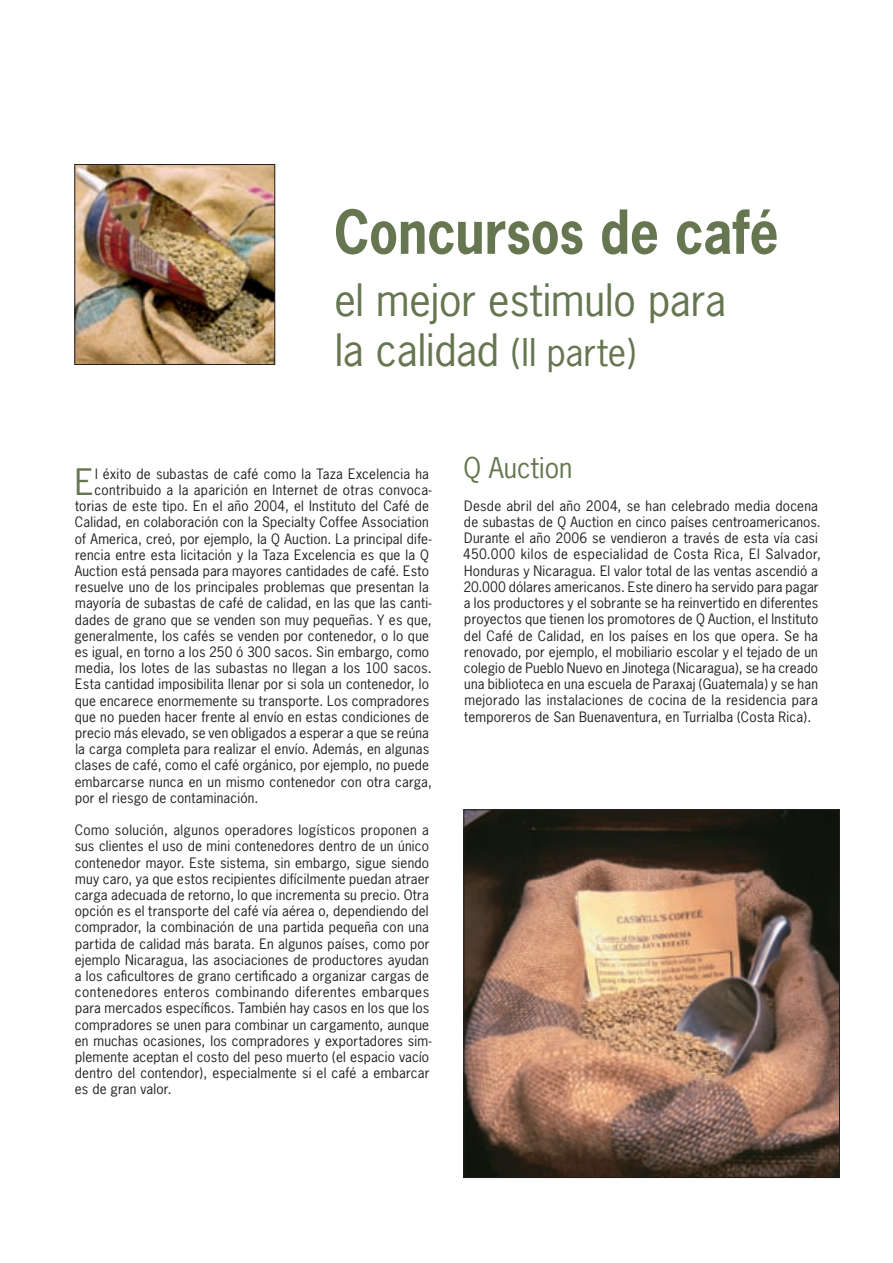
<style>
.page{position:relative;width:893px;height:1263px;background:#fff}
.page>*{position:absolute;margin:0;border:0;box-sizing:border-box;transform-origin:0 0}
.t1{font:700 57px "News Gothic";letter-spacing:-.005em;color:#657650;scale:.9 1}
.t2{font:42px/49.5px "News Gothic";letter-spacing:-.005em;color:#657650}
.t3{font:34.35px "News Gothic";color:#657650}
.t4{font:27px "News Gothic";color:#657650}
.t5{font:13.5px/16.2px "News Gothic";letter-spacing:.015em;color:#231f20}
.s1{font-size:36px}
</style>
<div class="page">
<img style="left:76px;top:166px;width:197px;height:197px">
<div style="left:74px;top:164px;width:201px;height:201px;border:1px solid #231f20"></div>
<img style="left:465px;top:811px;width:373px;height:365px">
<div style="left:463px;top:809px;width:377px;height:369px;border:1px solid #231f20"></div>
<h1 class="t1" style="left:334px;top:194px;width:496px">Concursos de café</h1>
<h2 class="t2" style="left:334px;top:275px;width:393px">el mejor estimulo para la calidad <span class="s1">(II parte)</span></h2>
<h3 class="t3" style="left:75px;top:460px;width:21px">E</h3>
<p class="t5" style="left:95px;top:465px;width:335px">l éxito de subastas de café como la Taza Excelencia ha</p>
<p class="t5" style="left:95px;top:482px;width:339px">contribuido a la aparición en Internet de otras convoca-</p>
<p class="t5" style="left:75px;top:498px;width:356px">torias de este tipo. En el año 2004, el Instituto del Café de</p>
<p class="t5" style="left:75px;top:514px;width:355px">Calidad, en colaboración con la Specialty Coffee Association</p>
<p class="t5" style="left:75px;top:530px;width:358px">of America, creó, por ejemplo, la Q Auction. La principal dife-</p>
<p class="t5" style="left:75px;top:546px;width:355px">rencia entre esta licitación y la Taza Excelencia es que la Q</p>
<p class="t5" style="left:75px;top:563px;width:356px">Auction está pensada para mayores cantidades de café. Esto</p>
<p class="t5" style="left:75px;top:579px;width:355px">resuelve uno de los principales problemas que presentan la</p>
<p class="t5" style="left:75px;top:595px;width:358px">mayoría de subastas de café de calidad, en las que las canti-</p>
<p class="t5" style="left:75px;top:611px;width:358px">dades de grano que se venden son muy pequeñas. Y es que,</p>
<p class="t5" style="left:75px;top:627px;width:356px">generalmente, los cafés se venden por contenedor, o lo que</p>
<p class="t5" style="left:75px;top:644px;width:356px">es igual, en torno a los 250 ó 300 sacos. Sin embargo, como</p>
<p class="t5" style="left:75px;top:660px;width:358px">media, los lotes de las subastas no llegan a los 100 sacos.</p>
<p class="t5" style="left:75px;top:676px;width:355px">Esta cantidad imposibilita llenar por si sola un contenedor, lo</p>
<p class="t5" style="left:75px;top:692px;width:356px">que encarece enormemente su transporte. Los compradores</p>
<p class="t5" style="left:75px;top:708px;width:356px">que no pueden hacer frente al envío en estas condiciones de</p>
<p class="t5" style="left:75px;top:725px;width:355px">precio más elevado, se ven obligados a esperar a que se reúna</p>
<p class="t5" style="left:75px;top:741px;width:355px">la carga completa para realizar el envío. Además, en algunas</p>
<p class="t5" style="left:75px;top:757px;width:356px">clases de café, como el café orgánico, por ejemplo, no puede</p>
<p class="t5" style="left:75px;top:773px;width:359px">embarcarse nunca en un mismo contenedor con otra carga,</p>
<p class="t5" style="left:75px;top:789px;width:185px">por el riesgo de contaminación.</p>
<p class="t5" style="left:75px;top:822px;width:358px">Como solución, algunos operadores logísticos proponen a sus clientes el uso de mini contenedores dentro de un único contenedor mayor. Este sistema, sin embargo, sigue siendo muy caro, ya que estos recipientes difícilmente puedan atraer carga adecuada de retorno, lo que incrementa su precio. Otra opción es el transporte del café vía aérea o, dependiendo del comprador, la combinación de una partida pequeña con una partida de calidad más barata. En algunos países, como por ejemplo Nicaragua, las asociaciones de productores ayudan a los caficultores de grano certificado a organizar cargas de contenedores enteros combinando diferentes embarques para mercados específicos. También hay casos en los que los compradores se unen para combinar un cargamento, aunque en muchas ocasiones, los compradores y exportadores sim&shy;plemente aceptan el costo del peso muerto (el espacio vacío dentro del contendor), especialmente si el café a embarcar es de gran valor.</p>
<h3 class="t4" style="left:463px;top:451px;width:110px">Q Auction</h3>
<p class="t5" style="left:463px;top:498px;width:359px">Desde abril del año 2004, se han celebrado media docena de subastas de Q Auction en cinco países centroamericanos.<br>Durante el año 2006 se vendieron a través de esta vía casi 450.000 kilos de especialidad de Costa Rica, El Salvador, Honduras y Nicaragua. El valor total de las ventas ascendió a 20.000 dólares americanos. Este dinero ha servido para pagar a los productores y el sobrante se ha reinvertido en diferentes proyectos que tienen los promotores de Q Auction, el Instituto del Café de Calidad, en los países en los que opera. Se ha renovado, por ejemplo, el mobiliario escolar y el tejado de un colegio de Pueblo Nuevo en Jinotega (Nicaragua), se ha creado una biblioteca en una escuela de Paraxaj (Guatemala) y se han mejorado las instalaciones de cocina de la residencia para temporeros de San Buenaventura, en Turrialba (Costa Rica).</p>
</div>
